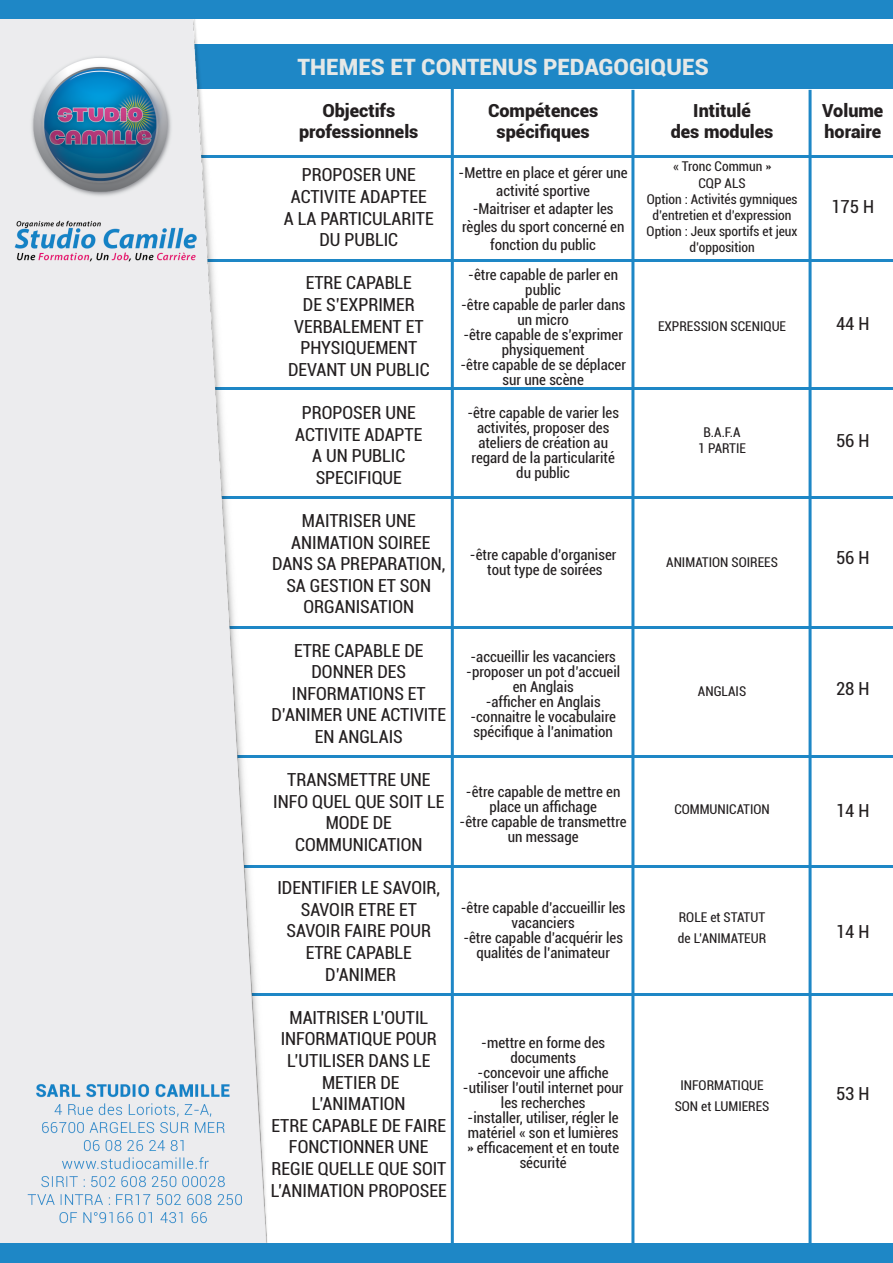
<style>
.page{position:relative;width:893px;height:1263px;background:#fff}
.page>*{position:absolute;margin:0;border:0;box-sizing:border-box;transform-origin:0 0}
.t1{font:900 22.5px "Roboto";color:#e5e8e7}
.t2{font:condensed 18px/21.6px "Roboto";color:#231f20;text-align:center}
.t3{font:900 18px/21.6px "Roboto";color:#231f20}
.t4{font:condensed 15px/15px "Roboto";color:#231f20;text-align:center}
.t5{font:condensed 13.5px/16.2px "Roboto";color:#231f20;text-align:center}
</style>
<div class="page">
<img style="left:0;top:18px;width:893px;height:1226px">
<div style="left:0;top:0;width:893px;height:18px;background:#1e87c6"></div>
<div style="left:0;top:1244px;width:893px;height:19px;background:#1e87c6"></div>
<p class="t1" style="left:298px;top:51px;width:412px">THEMES ET CONTENUS PEDAGOGIQUES</p>
<p class="t3" style="left:322px;top:99px;width:74px">Objectifs</p>
<p class="t3" style="left:299px;top:120px;width:121px">professionnels</p>
<p class="t2" style="left:302px;top:163px;width:115px">PROPOSER UNE</p>
<p class="t2" style="left:291px;top:185px;width:137px">ACTIVITE ADAPTEE</p>
<p class="t2" style="left:284px;top:207px;width:151px">A LA PARTICULARITE</p>
<p class="t2" style="left:319px;top:228px;width:80px">DU PUBLIC</p>
<p class="t2" style="left:306px;top:271px;width:108px">ETRE CAPABLE</p>
<p class="t2" style="left:303px;top:293px;width:113px">DE S’EXPRIMER</p>
<p class="t2" style="left:294px;top:315px;width:131px">VERBALEMENT ET</p>
<p class="t2" style="left:300px;top:336px;width:118px">PHYSIQUEMENT</p>
<p class="t2" style="left:288px;top:358px;width:143px">DEVANT UN PUBLIC</p>
<p class="t2" style="left:302px;top:401px;width:115px">PROPOSER UNE</p>
<p class="t2" style="left:295px;top:423px;width:129px">ACTIVITE ADAPTE</p>
<p class="t2" style="left:312px;top:444px;width:95px">A UN PUBLIC</p>
<p class="t2" style="left:316px;top:466px;width:88px">SPECIFIQUE</p>
<p class="t2" style="left:302px;top:509px;width:115px">MAITRISER UNE</p>
<p class="t2" style="left:291px;top:531px;width:141px">ANIMATION SOIREE</p>
<p class="t2" style="left:272px;top:552px;width:175px">DANS SA PREPARATION,</p>
<p class="t2" style="left:286px;top:574px;width:146px">SA GESTION ET SON<br>ORGANISATION</p>
<p class="t2" style="left:294px;top:639px;width:131px">ETRE CAPABLE DE</p>
<p class="t2" style="left:311px;top:660px;width:96px">DONNER DES</p>
<p class="t2" style="left:271px;top:682px;width:176px">INFORMATIONS ET<br>D’ANIMER UNE ACTIVITE<br>EN ANGLAIS</p>
<p class="t2" style="left:273px;top:768px;width:173px">TRANSMETTRE UNE<br>INFO QUEL QUE SOIT LE<br>MODE DE</p>
<p class="t2" style="left:295px;top:833px;width:129px">COMMUNICATION</p>
<p class="t2" style="left:277px;top:876px;width:164px">IDENTIFIER LE SAVOIR,<br>SAVOIR ETRE ET</p>
<p class="t2" style="left:287px;top:919px;width:146px">SAVOIR FAIRE POUR<br>ETRE CAPABLE</p>
<p class="t2" style="left:325px;top:963px;width:72px">D’ANIMER</p>
<p class="t2" style="left:281px;top:1006px;width:158px">MAITRISER L’OUTIL<br>INFORMATIQUE POUR<br>L’UTILISER DANS LE</p>
<p class="t2" style="left:322px;top:1071px;width:79px">METIER DE</p>
<p class="t2" style="left:312px;top:1092px;width:95px">L’ANIMATION</p>
<p class="t2" style="left:271px;top:1114px;width:177px">ETRE CAPABLE DE FAIRE<br>FONCTIONNER UNE<br>REGIE QUELLE QUE SOIT<br>L’ANIMATION PROPOSEE</p>
<p class="t3" style="left:488px;top:99px;width:112px">Compétences</p>
<p class="t3" style="left:497px;top:120px;width:95px">spécifiques</p>
<p class="t4" style="left:459px;top:163px;width:171px;line-height:18px">-Mettre en place et gérer une activité sportive</p>
<p class="t4" style="left:462px;top:199px;width:164px;line-height:18px">-Maitriser et adapter les règles du sport concerné en fonction du public</p>
<p class="t4" style="left:468px;top:266px;width:151px">-être capable de parler en public</p>
<p class="t4" style="left:461px;top:296px;width:166px">-être capable de parler dans un micro</p>
<p class="t4" style="left:463px;top:326px;width:161px">-être capable de s’exprimer physiquement</p>
<p class="t4" style="left:460px;top:356px;width:167px">-être capable de se déplacer sur une scène</p>
<p class="t4" style="left:467px;top:404px;width:153px">-être capable de varier les</p>
<p class="t4" style="left:477px;top:419px;width:134px">activités, proposer des</p>
<p class="t4" style="left:478px;top:434px;width:131px">ateliers de création au</p>
<p class="t4" style="left:471px;top:449px;width:145px">regard de la particularité</p>
<p class="t4" style="left:516px;top:464px;width:55px">du public</p>
<p class="t4" style="left:470px;top:547px;width:148px">-être capable d’organiser</p>
<p class="t4" style="left:487px;top:562px;width:117px">tout type de soirées</p>
<p class="t4" style="left:470px;top:649px;width:147px">-accueillir les vacanciers</p>
<p class="t4" style="left:466px;top:664px;width:155px">-proposer un pot d’accueil</p>
<p class="t4" style="left:513px;top:679px;width:63px">en Anglais</p>
<p class="t4" style="left:486px;top:694px;width:116px">-afficher en Anglais</p>
<p class="t4" style="left:470px;top:709px;width:147px;text-align:left">-connaitre le vocabulaire spécifique à l’animation</p>
<p class="t4" style="left:466px;top:784px;width:156px">-être capable de mettre en place un affichage</p>
<p class="t4" style="left:460px;top:814px;width:169px">-être capable de transmettre un message</p>
<p class="t4" style="left:461px;top:899px;width:166px">-être capable d’accueillir les vacanciers</p>
<p class="t4" style="left:463px;top:929px;width:161px">-être capable d’acquérir les qualités de l’animateur</p>
<p class="t4" style="left:481px;top:1034px;width:125px">-mettre en forme des</p>
<p class="t4" style="left:510px;top:1049px;width:67px">documents</p>
<p class="t4" style="left:478px;top:1064px;width:133px">-concevoir une affiche</p>
<p class="t4" style="left:463px;top:1079px;width:162px">-utiliser l’outil internet pour les recherches</p>
<p class="t4" style="left:467px;top:1109px;width:154px">-installer, utiliser, régler le matériel « son et lumières » efficacement et en toute sécurité</p>
<p class="t3" style="left:693px;top:99px;width:59px">Intitulé</p>
<p class="t3" style="left:671px;top:120px;width:104px">des modules</p>
<p class="t5" style="left:673px;top:158px;width:99px">« Tronc Commun »</p>
<p class="t5" style="left:698px;top:174px;width:49px">CQP ALS</p>
<p class="t5" style="left:647px;top:190px;width:152px">Option : Activités gymniques d’entretien et d’expression</p>
<p class="t5" style="left:647px;top:223px;width:152px">Option : Jeux sportifs et jeux d’opposition</p>
<p class="t5" style="left:658px;top:317px;width:130px">EXPRESSION SCENIQUE</p>
<p class="t5" style="left:703px;top:424px;width:39px">B.A.F.A</p>
<p class="t5" style="left:698px;top:440px;width:49px">1 PARTIE</p>
<p class="t5" style="left:666px;top:553px;width:113px">ANIMATION SOIREES</p>
<p class="t5" style="left:698px;top:683px;width:50px">ANGLAIS</p>
<p class="t5" style="left:674px;top:801px;width:97px">COMMUNICATION</p>
<p class="t5" style="left:679px;top:909px;width:88px">ROLE et STATUT</p>
<p class="t5" style="left:678px;top:930px;width:90px">de L’ANIMATEUR</p>
<p class="t5" style="left:680px;top:1077px;width:85px">INFORMATIQUE</p>
<p class="t5" style="left:675px;top:1098px;width:96px">SON et LUMIERES</p>
<p class="t3" style="left:822px;top:99px;width:63px">Volume horaire</p>
<p class="t2" style="left:831px;top:195px;width:44px">175 H</p>
<p class="t2" style="left:836px;top:312px;width:35px">44 H</p>
<p class="t2" style="left:836px;top:430px;width:35px">56 H</p>
<p class="t2" style="left:836px;top:547px;width:35px">56 H</p>
<p class="t2" style="left:836px;top:677px;width:35px">28 H</p>
<p class="t2" style="left:836px;top:799px;width:35px">14 H</p>
<p class="t2" style="left:836px;top:920px;width:35px">14 H</p>
<p class="t2" style="left:836px;top:1082px;width:35px">53 H</p>
</div>
